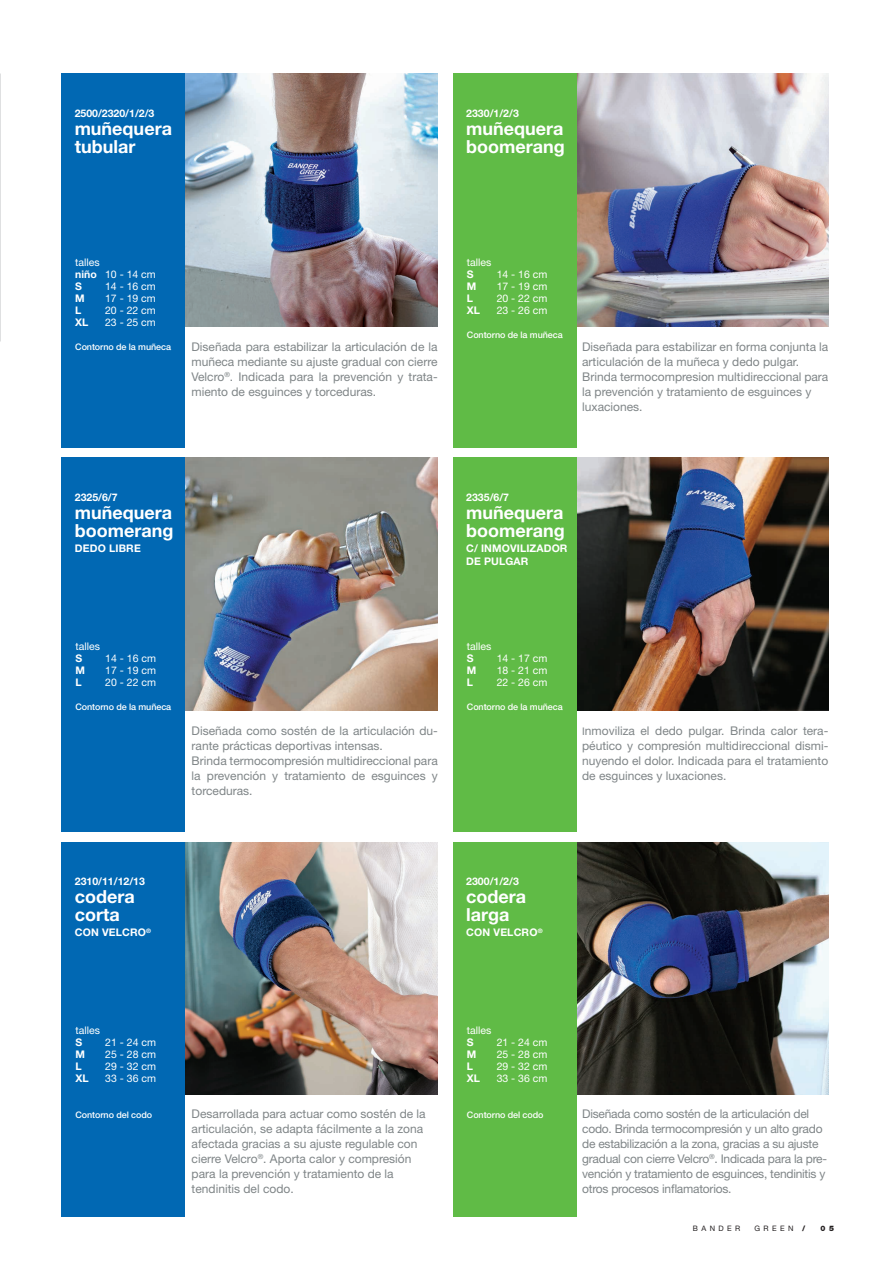
<style>
.page{position:relative;width:893px;height:1263px;background:#fff}
.page>*{position:absolute;margin:0;border:0;box-sizing:border-box;transform-origin:0 0}
.t1{font:700 18px/18px "Helvetica Neue LT Std";color:#fff}
.t2{font:12px/15px "Helvetica Neue LT Std";color:#7f8587}
.t3{font:12px/15px "Helvetica Neue LT Std";letter-spacing:-.02em;color:#7f8587}
.t4{font:10.5px/12px "Helvetica Neue LT Std";color:#fff}
.t5{font:700 10.5px/13.5px "Helvetica Neue LT Std";letter-spacing:.01em;color:#fff}
.t6{font:500 9px "Helvetica Neue LT Std";letter-spacing:-.01em;color:#fff}
.t7{font:7.5px "Helvetica Neue LT Std";letter-spacing:.45em;color:#231f20}
.t8{font:900 7.5px "Helvetica Neue LT Std";color:#231f20}
.s1{font-weight:700}
.s2{font-size:10.5px}
.s3{font-weight:900}
</style>
<div class="page">
<img style="left:185px;top:73px;width:253px;height:253px">
<img style="left:185px;top:457px;width:253px;height:253px">
<img style="left:185px;top:842px;width:253px;height:252px">
<img style="left:576px;top:73px;width:252px;height:253px">
<img style="left:576px;top:457px;width:252px;height:253px">
<img style="left:576px;top:842px;width:252px;height:252px">
<div style="left:62px;top:73px;width:123px;height:374px;background:#0168b3"></div>
<div style="left:453px;top:73px;width:123px;height:374px;background:#60bb46"></div>
<div style="left:62px;top:457px;width:123px;height:375px;background:#0168b3"></div>
<div style="left:453px;top:457px;width:123px;height:375px;background:#60bb46"></div>
<div style="left:62px;top:842px;width:123px;height:374px;background:#0168b3"></div>
<div style="left:453px;top:842px;width:123px;height:374px;background:#60bb46"></div>
<p class="t5" style="left:75px;top:106px;width:81px">2500/2320/1/2/3</p>
<h1 class="t1" style="left:75px;top:119px;width:99px">muñequera tubular</h1>
<p class="t5" style="left:466px;top:106px;width:54px">2330/1/2/3</p>
<h1 class="t1" style="left:466px;top:119px;width:100px">muñequera boomerang</h1>
<p class="t4" style="left:75px;top:256px;width:82px">talles<br><span class="s1">niño</span> 10 - 14 cm<br><span class="s1">S</span></p>
<p class="t4" style="left:105px;top:280px;width:52px">14 - 16 cm</p>
<p class="t5" style="left:75px;top:291px;width:11px">M</p>
<p class="t4" style="left:105px;top:292px;width:52px">17 - 19 cm</p>
<p class="t5" style="left:75px;top:303px;width:8px">L</p>
<p class="t4" style="left:105px;top:304px;width:52px">20 - 22 cm</p>
<p class="t5" style="left:75px;top:315px;width:15px">XL</p>
<p class="t4" style="left:105px;top:316px;width:52px">23 - 25 cm</p>
<p class="t6" style="left:75px;top:341px;width:97px">Contorno de la muñeca</p>
<p class="t2" style="left:191px;top:339px;width:248px;text-align:justify">Diseñada para estabilizar la articulación de la muñeca mediante su ajuste gradual con cierre Velcro<sup>®</sup>. Indicada para la prevención y trata&shy;miento de esguinces y torceduras.</p>
<p class="t4" style="left:467px;top:256px;width:26px">talles</p>
<p class="t5" style="left:467px;top:267px;width:8px">S</p>
<p class="t4" style="left:497px;top:268px;width:52px">14 - 16 cm</p>
<p class="t5" style="left:467px;top:279px;width:11px">M</p>
<p class="t4" style="left:497px;top:280px;width:52px">17 - 19 cm</p>
<p class="t5" style="left:467px;top:291px;width:8px">L</p>
<p class="t4" style="left:497px;top:292px;width:52px">20 - 22 cm</p>
<p class="t5" style="left:467px;top:303px;width:15px">XL</p>
<p class="t4" style="left:497px;top:304px;width:52px">23 - 26 cm</p>
<p class="t6" style="left:467px;top:329px;width:97px">Contorno de la muñeca</p>
<p class="t2" style="left:582px;top:339px;width:248px">Diseñada para estabilizar en forma conjunta la articulación de la muñeca y dedo pulgar.<br>Brinda termocompresion multidireccional para la prevención y tratamiento de esguinces y luxaciones.</p>
<p class="t5" style="left:75px;top:490px;width:44px">2325/6/7</p>
<h1 class="t1" style="left:75px;top:503px;width:100px">muñequera boomerang</h1>
<p class="t5" style="left:75px;top:541px;width:67px">DEDO LIBRE</p>
<p class="t5" style="left:466px;top:490px;width:44px">2335/6/7</p>
<h1 class="t1" style="left:466px;top:503px;width:100px">muñequera boomerang</h1>
<p class="t5" style="left:466px;top:541px;width:103px">C/ INMOVILIZADOR<br>DE PULGAR</p>
<p class="t4" style="left:76px;top:640px;width:26px">talles</p>
<p class="t5" style="left:76px;top:651px;width:8px">S</p>
<p class="t4" style="left:105px;top:652px;width:52px">14 - 16 cm</p>
<p class="t5" style="left:76px;top:663px;width:11px">M</p>
<p class="t4" style="left:105px;top:664px;width:52px">17 - 19 cm</p>
<p class="t5" style="left:76px;top:675px;width:8px">L</p>
<p class="t4" style="left:105px;top:676px;width:52px">20 - 22 cm</p>
<p class="t6" style="left:76px;top:701px;width:97px">Contorno de la muñeca</p>
<p class="t2" style="left:192px;top:723px;width:248px">Diseñada como sostén de la articulación du&shy;rante prácticas deportivas intensas.<br>Brinda termocompresión multidireccional para la prevención y tratamiento de esguinces y torceduras.</p>
<p class="t4" style="left:467px;top:640px;width:26px">talles</p>
<p class="t5" style="left:467px;top:651px;width:8px">S</p>
<p class="t4" style="left:497px;top:652px;width:52px">14 - 17 cm</p>
<p class="t5" style="left:467px;top:663px;width:11px">M</p>
<p class="t4" style="left:497px;top:664px;width:52px">18 - 21 cm</p>
<p class="t5" style="left:467px;top:675px;width:8px">L</p>
<p class="t4" style="left:497px;top:676px;width:52px">22 - 26 cm</p>
<p class="t6" style="left:467px;top:701px;width:97px">Contorno de la muñeca</p>
<p class="t2" style="left:582px;top:723px;width:248px;text-align:justify"><span class="s2">I</span>nmoviliza el dedo pulgar. Brinda calor tera&shy;péutico y compresión multidireccional dismi&shy;nuyendo el dolor. Indicada para el tratamiento de esguinces y luxaciones.</p>
<p class="t5" style="left:75px;top:874px;width:72px">2310/11/12/13</p>
<h1 class="t1" style="left:75px;top:887px;width:61px">codera corta</h1>
<p class="t5" style="left:75px;top:925px;width:78px">CON VELCRO<sup>®</sup></p>
<p class="t5" style="left:466px;top:874px;width:54px">2300/1/2/3</p>
<h1 class="t1" style="left:466px;top:887px;width:61px">codera larga</h1>
<p class="t5" style="left:466px;top:925px;width:78px">CON VELCRO<sup>®</sup></p>
<p class="t4" style="left:76px;top:1024px;width:26px">talles</p>
<p class="t5" style="left:76px;top:1035px;width:8px">S</p>
<p class="t4" style="left:105px;top:1036px;width:52px">21 - 24 cm</p>
<p class="t5" style="left:76px;top:1047px;width:11px">M</p>
<p class="t4" style="left:105px;top:1048px;width:52px">25 - 28 cm</p>
<p class="t5" style="left:76px;top:1059px;width:8px">L</p>
<p class="t4" style="left:105px;top:1060px;width:52px">29 - 32 cm</p>
<p class="t5" style="left:76px;top:1071px;width:15px">XL</p>
<p class="t4" style="left:105px;top:1072px;width:52px">33 - 36 cm</p>
<p class="t6" style="left:76px;top:1109px;width:78px">Contorno del codo</p>
<p class="t2" style="left:192px;top:1106px;width:236px">Desarrollada para actuar como sostén de la articulación, se adapta fácilmente a la zona afectada gracias a su ajuste regulable con cierre Velcro<sup>®</sup>. Aporta calor y compresión para la prevención y tratamiento de la tendinitis del codo.</p>
<p class="t4" style="left:467px;top:1024px;width:26px">talles</p>
<p class="t5" style="left:467px;top:1035px;width:8px">S</p>
<p class="t4" style="left:497px;top:1036px;width:52px">21 - 24 cm</p>
<p class="t5" style="left:467px;top:1047px;width:11px">M</p>
<p class="t4" style="left:497px;top:1048px;width:52px">25 - 28 cm</p>
<p class="t5" style="left:467px;top:1059px;width:8px">L</p>
<p class="t4" style="left:497px;top:1060px;width:52px">29 - 32 cm</p>
<p class="t5" style="left:467px;top:1071px;width:15px">XL</p>
<p class="t4" style="left:497px;top:1072px;width:52px">33 - 36 cm</p>
<p class="t6" style="left:467px;top:1109px;width:78px">Contorno del codo</p>
<p class="t3" style="left:582px;top:1106px;width:246px">Diseñada como sostén de la articulación del codo. Brinda termocompresión y un alto grado de estabilización a la zona, gracias a su ajuste gradual con cierre Velcro<sup>®</sup>. Indicada para la pre&shy;vención y tratamiento de esguinces, tendinitis y otros procesos inflamatorios.</p>
<p class="t7" style="left:693px;top:1223px;width:49px">BANDER</p>
<p class="t7" style="left:754px;top:1223px;width:52px">GREEN <span class="s3">/</span></p>
<p class="t8" style="left:821px;top:1223px;width:15px">0 5</p>
</div>
